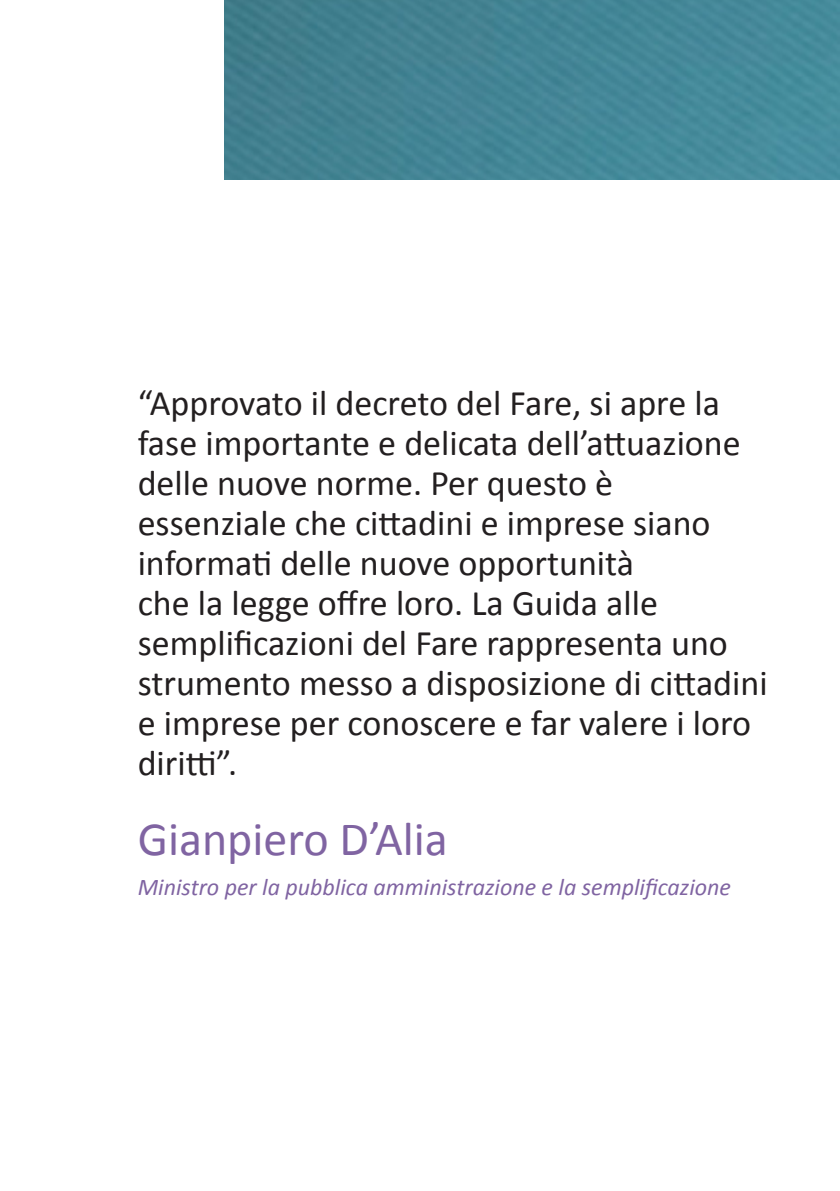
<style>
.page{position:relative;width:840px;height:1191px;background:#fff}
.page>*{position:absolute;margin:0;border:0;box-sizing:border-box;transform-origin:0 0}
.Titoli_generale{font:48px "Calibri";color:#8064a2}
.Titoli_generale-2{font:36px/40px "Calibri";color:#231f20}
.Titoli_generale-3{font:italic 24px "Calibri";color:#8064a2}
</style>
<div class="page">
<img style="left:224px;top:0;width:615px;height:180px">
<p class="Titoli_generale-2" style="left:138px;top:381px;width:631px">“Approvato il decreto del Fare, si apre la fase importante e delicata dell’attuazione delle nuove norme. Per questo è essenziale che cittadini e imprese siano informati delle nuove opportunità<br>che la legge offre loro. La Guida alle semplificazioni del Fare rappresenta uno strumento messo a disposizione di cittadini e imprese per conoscere e far valere i loro diritti”.</p>
<p class="Titoli_generale" style="left:138px;top:809px;width:311px">Gianpiero D’Alia</p>
<p class="Titoli_generale-3" style="left:138px;top:872px;width:594px">Ministro per la pubblica amministrazione e la semplificazione</p>
</div>
